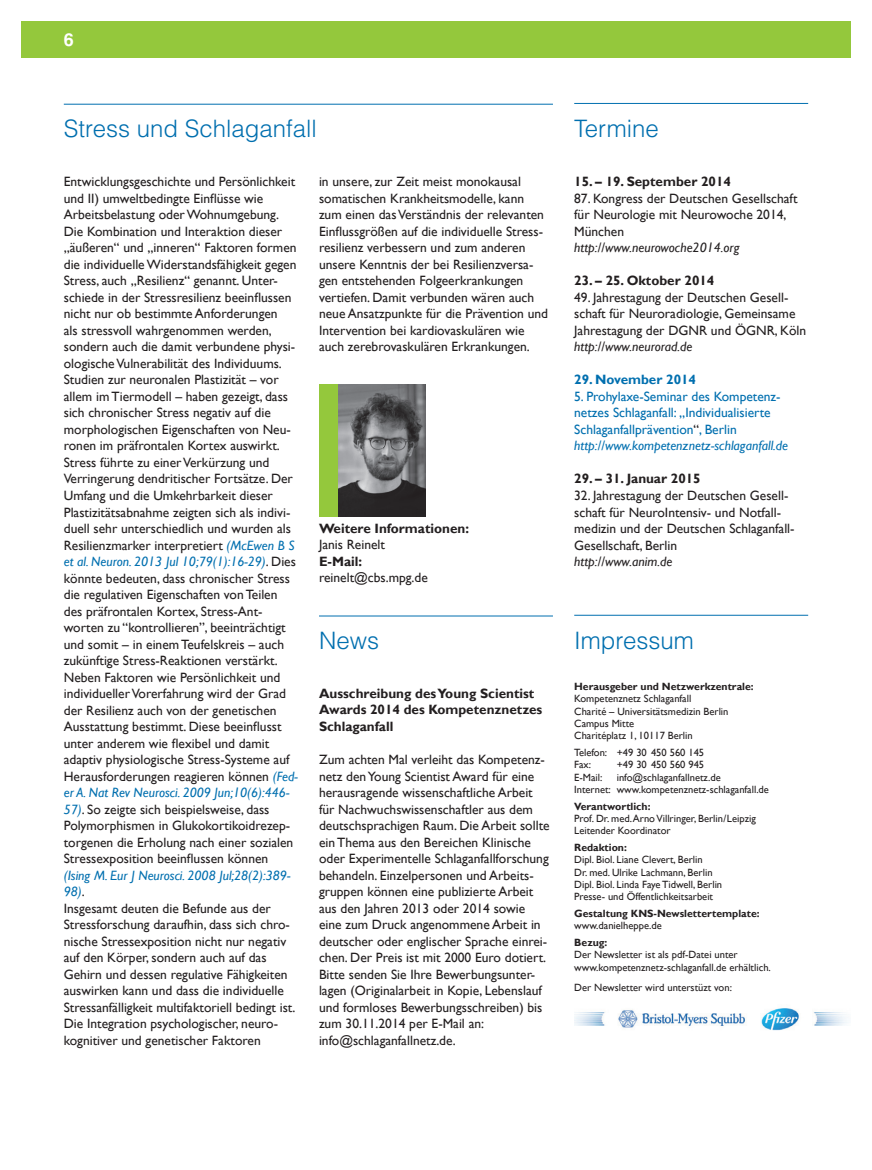
<style>
.page{position:relative;width:872px;height:1170px;background:#fff}
.page>*{position:absolute;margin:0;border:0;box-sizing:border-box;transform-origin:0 0}
.t1{font:300 24px "Helvetica LT Std";color:#006faf}
.t2{font:700 18px "Helvetica LT Std";color:#fff}
.t3{font:13.5px/16.5px "Gill Sans";color:#231f20}
.t4{font:700 13.5px/16.5px "Gill Sans";color:#231f20}
.t5{font:13.5px/16.5px "Gill Sans";color:#006faf}
.t6{font:italic 13.5px "Gill Sans";color:#231f20}
.t7{font:700 13.5px "Gill Sans";color:#006faf}
.t8{font:10.5px/12.5px "Gill Sans";color:#231f20}
.t9{font:700 10.5px "Gill Sans";color:#231f20}
.s1{font-style:italic;color:#006faf}
.s2{color:#231f20}
.s3{font-style:italic}
</style>
<div class="page">
<div style="left:21px;top:21px;width:829px;height:36px;background:#94c83c"></div>
<hr style="left:64px;top:104px;width:489px;height:1px;background:#006faf">
<hr style="left:574px;top:103px;width:234px;height:1px;background:#006faf">
<hr style="left:574px;top:615px;width:234px;height:1px;background:#006faf">
<img style="left:574px;top:1008px;width:274px;height:23px">
<div style="left:319px;top:384px;width:20px;height:132px;background:#94c83c"></div>
<img style="left:339px;top:384px;width:86px;height:132px">
<hr style="left:319px;top:615px;width:234px;height:1px;background:#006faf">
<h2 class="t2" style="left:64px;top:29px;width:12px">6</h2>
<h1 class="t1" style="left:64px;top:113px;width:254px">Stress und Schlaganfall</h1>
<p class="t3" style="left:64px;top:174px;width:235px">Entwicklungsgeschichte und Persönlichkeit und II) umweltbedingte Einflüsse wie Arbeitsbelastung oder Wohnumgebung.<br>Die Kombination und Interaktion dieser „äußeren“ und „inneren“ Faktoren formen die individuelle Widerstandsfähigkeit gegen Stress, auch „Resilienz“ genannt. Unter&shy;schiede in der Stressresilienz beeinflussen nicht nur ob bestimmte Anforderungen<br>als stressvoll wahrgenommen werden, sondern auch die damit verbundene physi&shy;ologische Vulnerabilität des Individuums.<br>Studien zur neuronalen Plastizität – vor allem im Tiermodell – haben gezeigt, dass sich chronischer Stress negativ auf die morphologischen Eigenschaften von Neu&shy;ronen im präfrontalen Kortex auswirkt.<br>Stress führte zu einer Verkürzung und Verringerung dendritischer Fortsätze. Der Umfang und die Umkehrbarkeit dieser Plastizitätsabnahme zeigten sich als indivi&shy;duell sehr unterschiedlich und wurden als Resilienzmarker interpretiert <span class="s1">(McEwen B S et al. Neuron. 2013 Jul 10;79(1):16-29)</span>. Dies könnte bedeuten, dass chronischer Stress die regulativen Eigenschaften von Teilen des präfrontalen Kortex, Stress-Ant&shy;worten zu “kontrollieren”, beeinträchtigt und somit – in einem Teufelskreis – auch zukünftige Stress-Reaktionen verstärkt.<br>Neben Faktoren wie Persönlichkeit und individueller Vorerfahrung wird der Grad der Resilienz auch von der genetischen Ausstattung bestimmt. Diese beeinflusst unter anderem wie flexibel und damit adaptiv physiologische Stress-Systeme auf Herausforderungen reagieren können <span class="s1">(Fed&shy;er A. Nat Rev Neurosci. 2009 Jun;10(6):446- 57)</span>. So zeigte sich beispielsweise, dass Polymorphismen in Glukokortikoidrezep&shy;torgenen die Erholung nach einer sozialen Stressexposition beeinflussen können</p>
<p class="t3" style="left:64px;top:867px;width:233px"><span class="s1">(Ising M. Eur J Neurosci. 2008 Jul;28(2):389- 98)</span>.<br>Insgesamt deuten die Befunde aus der Stressforschung daraufhin, dass sich chro&shy;nische Stressexposition nicht nur negativ auf den Körper, sondern auch auf das Gehirn und dessen regulative Fähigkeiten auswirken kann und dass die individuelle Stressanfälligkeit multifaktoriell bedingt ist.<br>Die Integration psychologischer, neuro&shy;kognitiver und genetischer Faktoren</p>
<p class="t3" style="left:319px;top:174px;width:231px">in unsere, zur Zeit meist monokausal somatischen Krankheitsmodelle, kann zum einen das Verständnis der relevanten Einflussgrößen auf die individuelle Stress&shy;resilienz verbessern und zum anderen unsere Kenntnis der bei Resilienzversa&shy;gen entstehenden Folgeerkrankungen vertiefen. Damit verbunden wären auch neue Ansatzpunkte für die Prävention und Intervention bei kardiovaskulären wie auch zerebrovaskulären Erkrankungen.</p>
<p class="t4" style="left:319px;top:520px;width:152px">Weitere Informationen:</p>
<p class="t3" style="left:319px;top:537px;width:68px">Janis Reinelt</p>
<p class="t4" style="left:319px;top:553px;width:45px">E-Mail:</p>
<p class="t3" style="left:319px;top:570px;width:110px">reinelt@cbs.mpg.de</p>
<h1 class="t1" style="left:319px;top:625px;width:61px">News</h1>
<p class="t4" style="left:319px;top:685px;width:225px">Ausschreibung des Young Scientist<br>Awards 2014 des Kompetenznetzes<br>Schlaganfall</p>
<p class="t3" style="left:319px;top:751px;width:232px">Zum achten Mal verleiht das Kompetenz&shy;netz den Young Scientist Award für eine herausragende wissenschaftliche Arbeit für Nachwuchswissenschaftler aus dem deutschsprachigen Raum. Die Arbeit sollte ein Thema aus den Bereichen Klinische oder Experimentelle Schlaganfallforschung behandeln. Einzelpersonen und Arbeits&shy;gruppen können eine publizierte Arbeit aus den Jahren 2013 oder 2014 sowie eine zum Druck angenommene Arbeit in deutscher oder englischer Sprache einrei&shy;chen. Der Preis ist mit 2000 Euro dotiert.<br>Bitte senden Sie Ihre Bewerbungsunter&shy;lagen (Originalarbeit in Kopie, Lebenslauf und formloses Bewerbungsschreiben) bis zum 30.11.2014 per E-Mail an: info@schlaganfallnetz.de.</p>
<h1 class="t1" style="left:574px;top:113px;width:86px">Termine</h1>
<p class="t4" style="left:574px;top:174px;width:158px">15. – 19. September 2014</p>
<p class="t3" style="left:574px;top:190px;width:225px">87. Kongress der Deutschen Gesellschaft für Neurologie mit Neurowoche 2014,<br>München</p>
<p class="t6" style="left:574px;top:240px;width:167px">http://www.neurowoche2014.org</p>
<p class="t4" style="left:574px;top:273px;width:142px">23. – 25. Oktober 2014</p>
<p class="t3" style="left:574px;top:289px;width:233px">49. Jahrestagung der Deutschen Gesell&shy;schaft für Neuroradiologie, Gemeinsame<br>Jahrestagung der DGNR und ÖGNR, Köln</p>
<p class="t6" style="left:574px;top:339px;width:120px">http://www.neurorad.de</p>
<p class="t7" style="left:574px;top:372px;width:123px">29. November 2014</p>
<p class="t5" style="left:574px;top:388px;width:215px">5. Prohylaxe-Seminar des Kompetenz&shy;netzes Schlaganfall: „Individualisierte Schlaganfallprävention<span class="s2">“</span>, Berlin <span class="s3">http://www.kompetenznetz-schlaganfall.de</span></p>
<p class="t4" style="left:574px;top:471px;width:128px">29. – 31. Januar 2015</p>
<p class="t3" style="left:574px;top:487px;width:222px">32. Jahrestagung der Deutschen Gesell&shy;schaft für NeuroIntensiv- und Notfall&shy;medizin und der Deutschen Schlaganfall-Gesellschaft, Berlin</p>
<p class="t6" style="left:574px;top:553px;width:100px">http://www.anim.de</p>
<h1 class="t1" style="left:574px;top:625px;width:121px">Impressum</h1>
<p class="t9" style="left:574px;top:680px;width:181px">Herausgeber und Netzwerkzentrale:</p>
<p class="t8" style="left:574px;top:692px;width:156px">Kompetenznetz Schlaganfall<br>Charité – Universitätsmedizin Berlin<br>Campus Mitte<br>Charitéplatz 1, 10117 Berlin</p>
<p class="t8" style="left:574px;top:746px;width:131px">Telefon: +49 30 450 560 145<br>Fax:</p>
<p class="t8" style="left:617px;top:758px;width:89px">+49 30 450 560 945</p>
<p class="t8" style="left:574px;top:771px;width:196px;text-align:center">info@schlaganfallnetz.de<br>Internet: www.kompetenznetz-schlaganfall.de</p>
<p class="t9" style="left:574px;top:799px;width:78px">Verantwortlich:</p>
<p class="t8" style="left:574px;top:812px;width:183px">Prof. Dr. med. Arno Villringer, Berlin/Leipzig<br>Leitender Koordinator</p>
<p class="t9" style="left:574px;top:841px;width:54px">Redaktion:</p>
<p class="t8" style="left:574px;top:853px;width:149px">Dipl. Biol. Liane Clevert, Berlin<br>Dr. med. Ulrike Lachmann, Berlin Dipl. Biol. Linda Faye Tidwell, Berlin Presse- und Öffentlichkeitsarbeit</p>
<p class="t9" style="left:574px;top:907px;width:187px">Gestaltung KNS-Newslettertemplate:</p>
<p class="t8" style="left:574px;top:919px;width:89px">www.danielheppe.de</p>
<p class="t9" style="left:574px;top:935px;width:35px">Bezug:</p>
<p class="t8" style="left:574px;top:948px;width:198px">Der Newsletter ist als pdf-Datei unter www.kompetenznetz-schlaganfall.de erhältlich.</p>
<p class="t8" style="left:574px;top:981px;width:159px">Der Newsletter wird unterstüzt von:</p>
<p class="t8" style="left:574px;top:771px;width:30px">E-Mail:</p>
</div>
